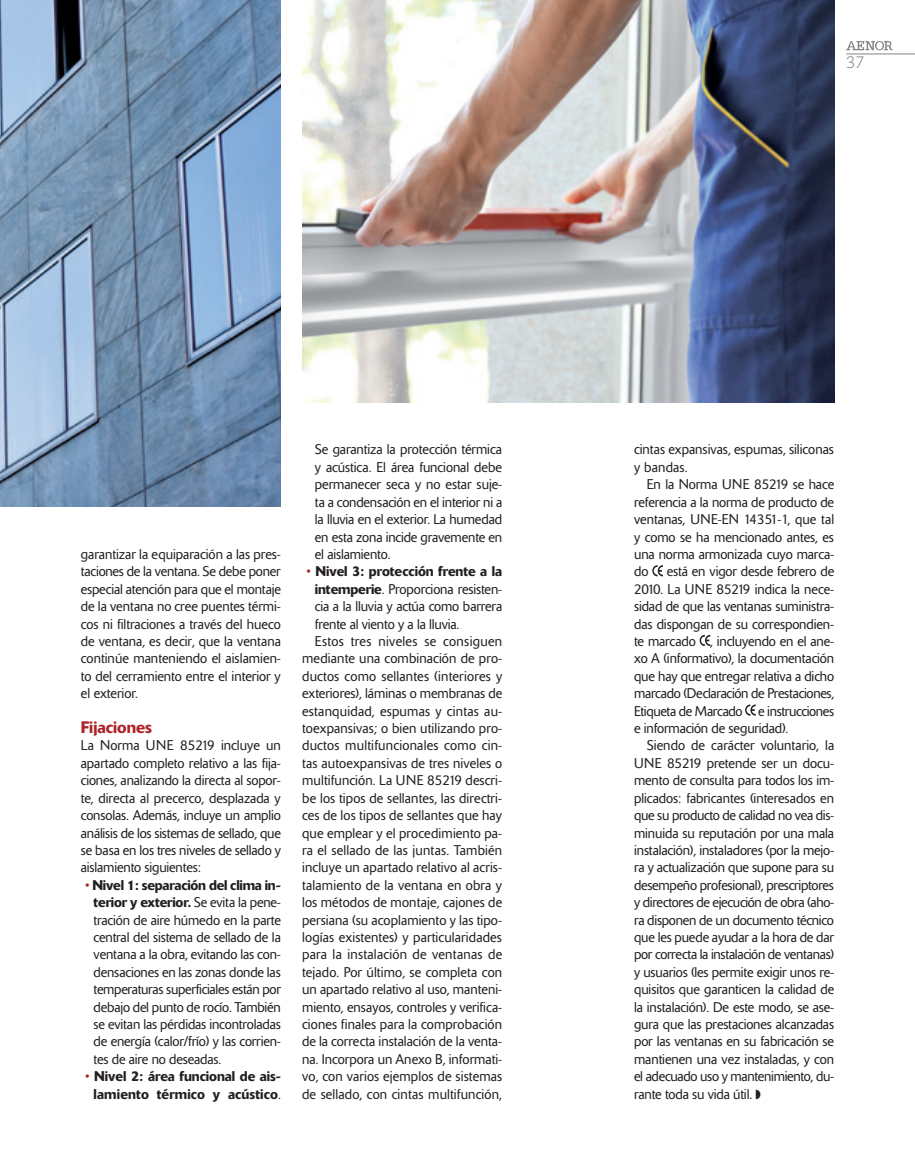
<style>
.page{position:relative;width:915px;height:1170px;background:#fff}
.page>*{position:absolute;margin:0;border:0;box-sizing:border-box;transform-origin:0 0}
._04_LADILLO{font:500 16.5px "Delta";color:#ae2226}
.t1{font:300 16.5px "Caecilia LT Std";color:#808285}
._04_TEXTO_CORRIDO{font:300 13.95px/17.4px "Delta";letter-spacing:-.01em;color:#231f20;text-align:justify}
._04_TEXTO_CORRIDO-2{font:500 13.95px/17.4px "Delta";letter-spacing:.01em;color:#231f20;text-align:right}
.s1{color:#ae2226}
.s2{font-weight:500}
.s3{font-weight:300;color:#ae2226}
.s4{font-weight:300}
</style>
<div class="page">
<hr style="left:846px;top:54px;width:68px;height:1px;background:#808285">
<svg style="left:846px;top:41px;width:46px;height:10px"></svg>
<svg style="left:652px;top:565px;width:10px;height:11px"></svg>
<svg style="left:699px;top:635px;width:11px;height:11px"></svg>
<svg style="left:745px;top:704px;width:10px;height:11px"></svg>
<img style="left:0;top:0;width:281px;height:506px">
<img style="left:302px;top:0;width:531px;height:402px">
<p class="t1" style="left:846px;top:53px;width:20px">37</p>
<p class="_04_TEXTO_CORRIDO" style="left:81px;top:545px;width:201px">garantizar la equiparación a las pres&shy;taciones de la ventana. Se debe poner especial atención para que el montaje de la ventana no cree puentes térmi&shy;cos ni filtraciones a través del hueco de ventana, es decir, que la ventana continúe manteniendo el aislamien&shy;to del cerramiento entre el interior y el exterior.</p>
<p class="_04_LADILLO" style="left:81px;top:717px;width:73px">Fijaciones</p>
<p class="_04_TEXTO_CORRIDO" style="left:81px;top:737px;width:201px">La Norma UNE 85219 incluye un apartado completo relativo a las fija&shy;ciones, analizando la directa al sopor&shy;te, directa al precerco, desplazada y consolas. Además, incluye un amplio análisis de los sistemas de sellado, que se basa en los tres niveles de sellado y aislamiento siguientes:</p>
<p class="_04_TEXTO_CORRIDO" style="left:94px;top:876px;width:189px;text-indent:-9px"><span class="s1">•</span> <span class="s2">Nivel 1: separación del clima in&shy;terior y exterior.</span> Se evita la pene&shy;tración de aire húmedo en la parte central del sistema de sellado de la ventana a la obra, evitando las con&shy;densaciones en las zonas donde las temperaturas superficiales están por debajo del punto de rocío. También se evitan las pérdidas incontroladas de energía (calor/frío) y las corrien&shy;tes de aire no deseadas.</p>
<p class="_04_TEXTO_CORRIDO-2" style="left:85px;top:1067px;width:197px"><span class="s3">•</span> Nivel 2: área funcional de ais&shy;lamiento térmico y acústico<span class="s4">.</span></p>
<p class="_04_TEXTO_CORRIDO" style="left:315px;top:441px;width:189px">Se garantiza la protección térmica y acústica. El área funcional debe permanecer seca y no estar suje&shy;ta a condensación en el interior ni a la lluvia en el exterior. La humedad en esta zona incide gravemente en el aislamiento.</p>
<p class="_04_TEXTO_CORRIDO" style="left:315px;top:563px;width:189px;text-indent:-9px"><span class="s1">•</span> <span class="s2">Nivel 3: protección frente a la intemperie</span>. Proporciona resisten&shy;cia a la lluvia y actúa como barrera frente al viento y a la lluvia.</p>
<p class="_04_TEXTO_CORRIDO" style="left:302px;top:632px;width:201px;text-indent:13px">Estos tres niveles se consiguen mediante una combinación de pro&shy;ductos como sellantes (interiores y exteriores), láminas o membranas de estanquidad, espumas y cintas au&shy;toexpansivas; o bien utilizando pro&shy;ductos multifuncionales como cin&shy;tas autoexpansivas de tres niveles o multifunción. La UNE 85219 descri&shy;be los tipos de sellantes, las directri&shy;ces de los tipos de sellantes que hay que emplear y el procedimiento pa&shy;ra el sellado de las juntas. También incluye un apartado relativo al acris&shy;talamiento de la ventana en obra y los métodos de montaje, cajones de persiana (su acoplamiento y las tipo&shy;logías existentes) y particularidades para la instalación de ventanas de tejado. Por último, se completa con un apartado relativo al uso, manteni&shy;miento, ensayos, controles y verifica&shy;ciones finales para la comprobación de la correcta instalación de la venta&shy;na. Incorpora un Anexo B, informati&shy;vo, con varios ejemplos de sistemas de sellado, con cintas multifunción,</p>
<p class="_04_TEXTO_CORRIDO" style="left:634px;top:441px;width:201px">cintas expansivas, espumas, siliconas y bandas.</p>
<p class="_04_TEXTO_CORRIDO" style="left:634px;top:476px;width:201px;text-indent:13px">En la Norma UNE 85219 se hace referencia a la norma de producto de ventanas, UNE-EN 14351-1, que tal y como se ha mencionado antes, es una norma armonizada cuyo marca&shy;do</p>
<p class="_04_TEXTO_CORRIDO" style="left:634px;top:563px;width:201px;text-indent:33px">está en vigor desde febrero de 2010. La UNE 85219 indica la nece&shy;sidad de que las ventanas suministra&shy;das dispongan de su correspondien&shy;te marcado , incluyendo en el ane&shy;xo A (informativo), la documentación que hay que entregar relativa a dicho marcado (Declaración de Prestaciones, Etiqueta de Marcado e instrucciones e información de seguridad).</p>
<p class="_04_TEXTO_CORRIDO" style="left:634px;top:737px;width:201px;text-indent:13px">Siendo de carácter voluntario, la UNE 85219 pretende ser un docu&shy;mento de consulta para todos los im&shy;plicados: fabricantes (interesados en que su producto de calidad no vea dis&shy;minuida su reputación por una mala instalación), instaladores (por la mejo&shy;ra y actualización que supone para su desempeño profesional), prescriptores y directores de ejecución de obra (aho&shy;ra disponen de un documento técnico que les puede ayudar a la hora de dar por correcta la instalación de ventanas) y usuarios (les permite exigir unos re&shy;quisitos que garanticen la calidad de la instalación). De este modo, se ase&shy;gura que las prestaciones alcanzadas por las ventanas en su fabricación se mantienen una vez instaladas, y con el adecuado uso y mantenimiento, du&shy;rante toda su vida útil. ◗</p>
</div>
